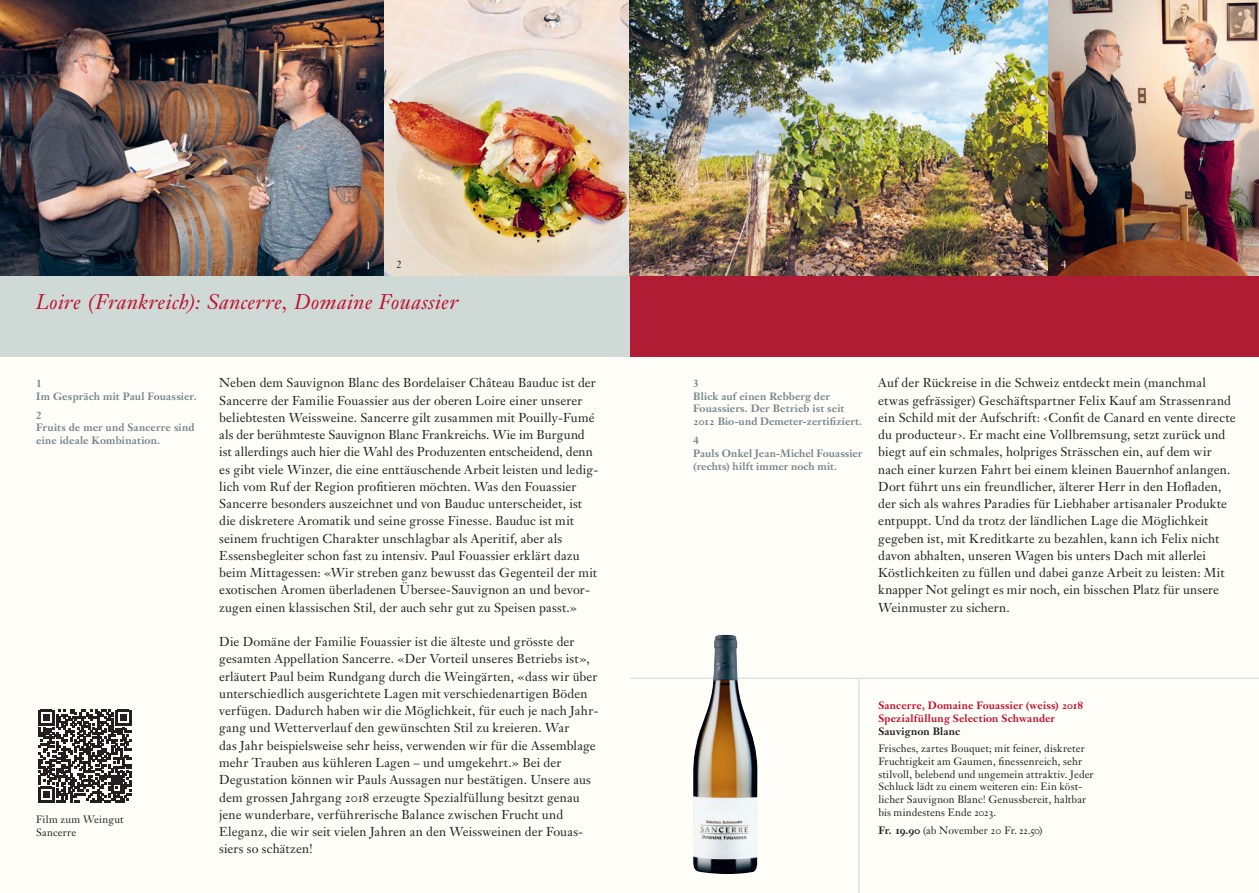
<style>
.page{position:relative;width:1259px;height:893px;background:#fff}
.page>*{position:absolute;margin:0;border:0;box-sizing:border-box;transform-origin:0 0}
.t1{font:italic 21px "Janson Text LT Pro";letter-spacing:.02em;color:#c00f2d}
.t2{font:12.75px/17.2px "Janson Text LT Pro";letter-spacing:.01em;color:#231f20}
.t3{font:10.5px/12.8px "Janson Text LT Pro";letter-spacing:.01em;color:#231f20}
.t4{font:700 10.5px/12.8px "Janson Text LT Pro";letter-spacing:.01em;color:#77858d}
.t5{font:700 10.5px/12.8px "Janson Text LT Pro";letter-spacing:.015em;color:#c00f2d}
.t6{font:700 10.5px "Janson Text LT Pro";letter-spacing:.015em;color:#231f20}
.t7{font:10.5px "Janson Text LT Pro";color:#fff}
.s1{font-weight:700}
</style>
<div class="page">
<div style="left:629px;top:0;width:630px;height:893px;background:#fffef8"></div>
<div style="left:0;top:0;width:629px;height:893px;background:#fffef8"></div>
<hr style="left:629px;top:678px;width:630px;height:1px;background:#cbd6dd">
<img style="left:0;top:0;width:384px;height:276px">
<img style="left:1048px;top:0;width:211px;height:276px">
<img style="left:628px;top:0;width:420px;height:276px">
<img style="left:384px;top:0;width:244px;height:276px">
<div style="left:629px;top:276px;width:630px;height:81px;background:#af1c34"></div>
<div style="left:0;top:276px;width:629px;height:81px;background:#cfdad6"></div>
<img style="left:693px;top:634px;width:64px;height:240px">
<hr style="left:858px;top:679px;width:1px;height:214px;background:#cbd6dd">
<svg style="left:38px;top:710px;width:93px;height:92px"></svg>
<p class="t7" style="left:366px;top:258px;width:7px">1</p>
<p class="t3" style="left:396px;top:258px;width:7px">2</p>
<p class="t7" style="left:1030px;top:258px;width:7px">3</p>
<p class="t7" style="left:1061px;top:258px;width:7px">4</p>
<h1 class="t1" style="left:36px;top:289px;width:157px">Château La Gorce</h1>
<h1 class="t1" style="left:36px;top:289px;width:423px">Loire (Frankreich): Sancerre, Domaine Fouassier</h1>
<p class="t4" style="left:36px;top:377px;width:162px">1<br>Im Gespräch mit Paul Fouassier.</p>
<p class="t4" style="left:36px;top:409px;width:160px">2<br>Fruits de mer und Sancerre sind eine ideale Kombination.</p>
<p class="t3" style="left:36px;top:812px;width:89px;line-height:13.5px">Film zum Weingut<br>Sancerre</p>
<p class="t2" style="left:219px;top:374px;width:380px">Neben dem Sauvignon Blanc des Bordelaiser Château Bauduc ist der Sancerre der Familie Fouassier aus der oberen Loire einer unserer beliebtesten Weissweine. Sancerre gilt zusammen mit Pouilly-Fumé als der berühmteste Sauvignon Blanc Frankreichs. Wie im Burgund ist allerdings auch hier die Wahl des Produzenten entscheidend, denn es gibt viele Winzer, die eine enttäuschende Arbeit leisten und ledig&shy;lich vom Ruf der Region profitieren möchten. Was den Fouassier Sancerre besonders auszeichnet und von Bauduc unterscheidet, ist die diskretere Aromatik und seine grosse Finesse. Bauduc ist mit seinem fruchtigen Charakter unschlagbar als Aperitif, aber als Essensbegleiter schon fast zu intensiv. Paul Fouassier erklärt dazu beim Mittagessen: «Wir streben ganz bewusst das Gegenteil der mit exotischen Aromen überladenen Übersee-Sauvignon an und bevor&shy;zugen einen klassischen Stil, der auch sehr gut zu Speisen passt.»</p>
<p class="t2" style="left:219px;top:633px;width:381px">Die Domäne der Familie Fouassier ist die älteste und grösste der gesamten Appellation Sancerre. «Der Vorteil unseres Betriebs ist», erläutert Paul beim Rundgang durch die Weingärten, «dass wir über unterschiedlich ausgerichtete Lagen mit verschiedenartigen Böden verfügen. Dadurch haben wir die Möglichkeit, für euch je nach Jahr&shy;gang und Wetterverlauf den gewünschten Stil zu kreieren. War<br>das Jahr beispielsweise sehr heiss, verwenden wir für die Assemblage mehr Trauben aus kühleren Lagen – und umgekehrt.» Bei der Degustation können wir Pauls Aussagen nur bestätigen. Unsere aus dem grossen Jahrgang 2018 erzeugte Spezialfüllung besitzt genau jene wunderbare, verführerische Balance zwischen Frucht und Eleganz, die wir seit vielen Jahren an den Weissweinen der Fouas&shy;siers so schätzen!</p>
<p class="t4" style="left:693px;top:377px;width:170px">3<br>Blick auf einen Rebberg der<br>Fouassiers. Der Betrieb ist seit<br>2012 Bio-und Demeter-zertifiziert.</p>
<p class="t4" style="left:693px;top:434px;width:171px">4<br>Pauls Onkel Jean-Michel Fouassier (rechts) hilft immer noch mit.</p>
<p class="t2" style="left:878px;top:374px;width:359px">Auf der Rückreise in die Schweiz entdeckt mein (manchmal etwas gefrässiger) Geschäftspartner Felix Kauf am Strassenrand ein Schild mit der Aufschrift: ‹Confit de Canard en vente directe du producteur›. Er macht eine Vollbremsung, setzt zurück und biegt auf ein schmales, holpriges Strässchen ein, auf dem wir nach einer kurzen Fahrt bei einem kleinen Bauernhof anlangen.<br>Dort führt uns ein freundlicher, älterer Herr in den Hofladen, der sich als wahres Paradies für Liebhaber artisanaler Produkte entpuppt. Und da trotz der ländlichen Lage die Möglichkeit gegeben ist, mit Kreditkarte zu bezahlen, kann ich Felix nicht davon abhalten, unseren Wagen bis unters Dach mit allerlei Köstlichkeiten zu füllen und dabei ganze Arbeit zu leisten: Mit knapper Not gelingt es mir noch, ein bisschen Platz für unsere Weinmuster zu sichern.</p>
<p class="t5" style="left:878px;top:699px;width:207px">Sancerre, Domaine Fouassier (weiss) 2018<br>Spezialfüllung Selection Schwander</p>
<p class="t6" style="left:878px;top:724px;width:83px">Sauvignon Blanc</p>
<p class="t3" style="left:878px;top:742px;width:217px">Frisches, zartes Bouquet; mit feiner, diskreter Fruchtigkeit am Gaumen, finessenreich, sehr stilvoll, belebend und ungemein attraktiv. Jeder Schluck lädt zu einem weiteren ein: Ein köst&shy;licher Sauvignon Blanc! Genussbereit, haltbar bis mindestens Ende 2023.</p>
<p class="t3" style="left:878px;top:824px;width:166px"><span class="s1">Fr. 19.90</span> (ab November 20 Fr. 22.50)</p>
</div>
